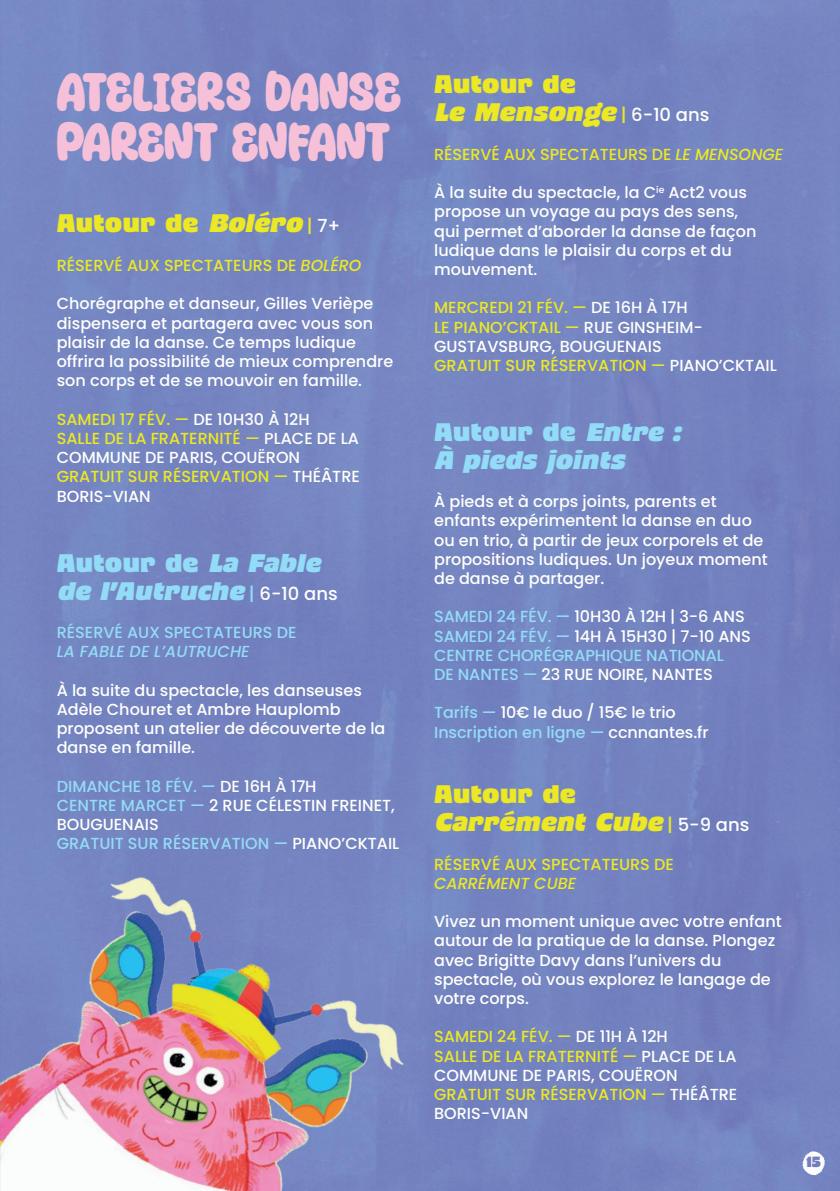
<style>
.page{position:relative;width:840px;height:1191px;background:#fff}
.page>*{position:absolute;margin:0;border:0;box-sizing:border-box;transform-origin:0 0}
.t1{font:40px/50px "Super Donuts";color:#f6c1d8}
.t2{font:italic 24px/28px "Bumsy";color:#93dcf7}
.t3{font:italic 24px "Bumsy";color:#ece824}
.t4{font:24px "Bumsy";color:#ece824}
.t5{font:24px "Bumsy";color:#93dcf7}
.t6{font:500 16px/19.2px "Poppins";color:#fff}
.t7{font:500 16px/19.2px "Poppins";color:#ece824}
.t8{font:500 16px "Poppins";color:#93dcf7}
.t9{font:italic 500 16px "Poppins";color:#93dcf7}
.t10{font:italic 500 16px "Poppins";color:#ece824}
.t11{font:14px "Bumsy";color:#737fbe}
.s1{font-style:italic}
.s2{font-family:"Poppins";font-weight:500;font-size:18px}
.s3{font-family:"Poppins";font-weight:500;font-size:18px;color:#fff}
.s4{color:#fff}
.s5{color:#ece824}
.s6{font-style:normal}
.s7{font-family:"Poppins";font-weight:500;font-style:normal;font-size:18px}
.s8{font-family:"Poppins";font-weight:500;font-style:normal;font-size:18px;color:#fff}
.s9{color:#93dcf7}
</style>
<div class="page">
<div style="left:0;top:0;width:839px;height:1191px;background:#7484c0"></div>
<img style="left:0;top:831px;width:453px;height:360px">
<svg style="left:802px;top:1151px;width:22px;height:24px"></svg>
<p class="t1" style="left:57px;top:65px;width:346px">ATELIERS DANSE<br>PARENT ENFANT</p>
<p class="t4" style="left:57px;top:208px;width:285px">Autour de <span class="s1">Boléro</span> <span class="s2">|</span> <span class="s3">7+</span></p>
<p class="t7" style="left:57px;top:256px;width:306px">RÉSERVÉ AUX SPECTATEURS DE <span class="s1">BOLÉRO</span></p>
<p class="t6" style="left:57px;top:294px;width:338px">Chorégraphe et danseur, Gilles Verièpe dispensera et partagera avec vous son plaisir de la danse. Ce temps ludique offrira la possibilité de mieux comprendre son corps et de se mouvoir en famille.</p>
<p class="t7" style="left:57px;top:409px;width:254px">SAMEDI 17 FÉV. — <span class="s4">DE 10H30 À 12H</span></p>
<p class="t6" style="left:57px;top:429px;width:303px"><span class="s5">SALLE DE LA FRATERNITÉ —</span> PLACE DE LA<br>COMMUNE DE PARIS, COUËRON</p>
<p class="t7" style="left:57px;top:467px;width:304px">GRATUIT SUR RÉSERVATION — <span class="s4">THÉÂTRE<br>BORIS-VIAN</span></p>
<p class="t2" style="left:57px;top:548px;width:282px"><span class="s6">Autour de</span> La Fable de l’Autruche <span class="s7">|</span> <span class="s8">6 - 1 0 a n s</span></p>
<p class="t8" style="left:57px;top:623px;width:241px">RÉSERVÉ AUX SPECTATEURS DE</p>
<p class="t9" style="left:57px;top:642px;width:194px">LA FABLE DE L’AUTRUCHE</p>
<p class="t6" style="left:57px;top:680px;width:330px">À la suite du spectacle, les danseuses<br>Adèle Chouret et Ambre Hauplomb proposent un atelier de découverte de la danse en famille.</p>
<p class="t8" style="left:57px;top:777px;width:261px">DIMANCHE 18 FÉV. — <span class="s4">DE 16H À 17H</span></p>
<p class="t6" style="left:57px;top:796px;width:339px"><span class="s9">CENTRE MARCET —</span> 2 RUE CÉLESTIN FREINET,<br>BOUGUENAIS</p>
<p class="t8" style="left:57px;top:834px;width:344px">GRATUIT SUR RÉSERVATION — <span class="s4">PIANO’CKTAIL</span></p>
<p class="t4" style="left:434px;top:69px;width:143px">Autour de</p>
<p class="t3" style="left:434px;top:97px;width:276px">Le Mensonge <span class="s7">|</span> <span class="s8">6 - 1 0 a n s</span></p>
<p class="t7" style="left:434px;top:145px;width:350px">RÉSERVÉ AUX SPECTATEURS DE <span class="s1">LE MENSONGE</span></p>
<p class="t6" style="left:434px;top:183px;width:323px">À la suite du spectacle, la C<sup>ie</sup> Act2 vous propose un voyage au pays des sens, qui permet d’aborder la danse de façon ludique dans le plaisir du corps et du mouvement.</p>
<p class="t7" style="left:434px;top:298px;width:255px">MERCREDI 21 FÉV. — <span class="s4">DE 16H À 17H</span></p>
<p class="t6" style="left:434px;top:317px;width:270px"><span class="s5">LE PIANO’CKTAIL —</span> RUE GINSHEIM-<br>GUSTAVSBURG, BOUGUENAIS</p>
<p class="t7" style="left:434px;top:356px;width:344px">GRATUIT SUR RÉSERVATION — <span class="s4">PIANO’CKTAIL</span></p>
<p class="t5" style="left:434px;top:416px;width:253px">Autour de <span class="s1">Entre :</span></p>
<p class="t2" style="left:434px;top:446px;width:198px">À pieds joints</p>
<p class="t6" style="left:434px;top:492px;width:335px">À pieds et à corps joints, parents et enfants expérimentent la danse en duo ou en trio, à partir de jeux corporels et de propositions ludiques. Un joyeux moment de danse à partager.</p>
<p class="t6" style="left:434px;top:607px;width:312px"><span class="s9">SAMEDI 24 FÉV. —</span> 10H30 À 12H | 3-6 ANS</p>
<p class="t6" style="left:434px;top:626px;width:318px"><span class="s9">SAMEDI 24 FÉV. —</span> 14H À 15H30 | 7-10 ANS</p>
<p class="t8" style="left:434px;top:646px;width:291px">CENTRE CHORÉGRAPHIQUE NATIONAL</p>
<p class="t6" style="left:434px;top:665px;width:280px"><span class="s9">DE NANTES —</span> 23 RUE NOIRE, NANTES</p>
<p class="t6" style="left:434px;top:703px;width:243px"><span class="s9">Tarifs —</span> 10€ le duo / 15€ le trio</p>
<p class="t8" style="left:434px;top:723px;width:276px">Inscription en ligne — <span class="s4">ccnnantes.fr</span></p>
<p class="t4" style="left:434px;top:779px;width:143px">Autour de</p>
<p class="t3" style="left:434px;top:807px;width:316px">Carrément Cube <span class="s7">|</span> <span class="s8">5 - 9 a n s</span></p>
<p class="t7" style="left:434px;top:854px;width:241px">RÉSERVÉ AUX SPECTATEURS DE</p>
<p class="t10" style="left:434px;top:874px;width:143px">CARRÉMENT CUBE</p>
<p class="t6" style="left:434px;top:912px;width:349px">Vivez un moment unique avec votre enfant autour de la pratique de la danse. Plongez avec Brigitte Davy dans l’univers du spectacle, où vous explorez le langage de votre corps.</p>
<p class="t7" style="left:434px;top:1027px;width:235px">SAMEDI 24 FÉV. — <span class="s4">DE 11H À 12H</span></p>
<p class="t6" style="left:434px;top:1046px;width:303px"><span class="s5">SALLE DE LA FRATERNITÉ —</span> PLACE DE LA<br>COMMUNE DE PARIS, COUËRON</p>
<p class="t7" style="left:434px;top:1084px;width:304px">GRATUIT SUR RÉSERVATION — <span class="s4">THÉÂTRE<br>BORIS-VIAN</span></p>
<p class="t11" style="left:805px;top:1153px;width:16px">15</p>
</div>
